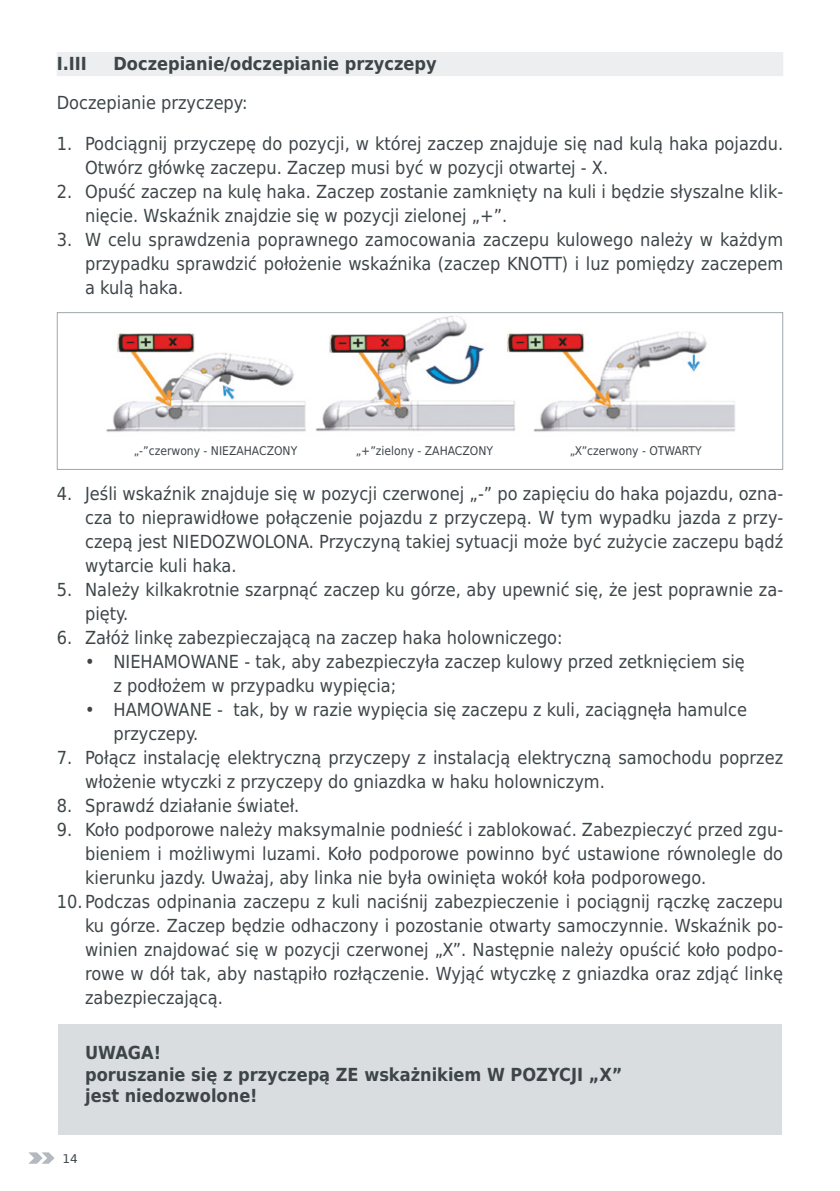
<style>
.page{position:relative;width:840px;height:1191px;background:#fff}
.page>*{position:absolute;margin:0;border:0;box-sizing:border-box;transform-origin:0 0}
.t1{font:18px/24px "DejaVu Sans Condensed";color:#3d4548}
.t2{font:700 18px/21.6px "DejaVu Sans Condensed";color:#3d4548}
.t3{font:12px "DejaVu Sans Condensed";color:#3d4548}
.t4{font:12px "DejaVu Sans";color:#3d4548}
</style>
<div class="page">
<svg style="left:28px;top:1152px;width:26px;height:11px"></svg>
<div style="left:58px;top:1024px;width:723px;height:110px;background:#d9dddf"></div>
<div style="left:57px;top:52px;width:725px;height:24px;background:#eceeef"></div>
<img style="left:106px;top:315px;width:629px;height:117px">
<div style="left:57px;top:312px;width:725px;height:158px;border:1px solid #9fa7ac"></div>
<p class="t2" style="left:57px;top:53px;width:32px">I.III</p>
<p class="t2" style="left:113px;top:53px;width:324px">Doczepianie/odczepianie przyczepy</p>
<p class="t1" style="left:57px;top:90px;width:192px">Doczepianie przyczepy:</p>
<p class="t1" style="left:85px;top:131px;width:699px;text-indent:-28px">1. Podciągnij przyczepę do pozycji, w której zaczep znajduje się nad kulą haka pojazdu.<br>Otwórz główkę zaczepu. Zaczep musi być w pozycji otwartej - X.</p>
<p class="t1" style="left:85px;top:179px;width:699px;text-indent:-28px">2. Opuść zaczep na kulę haka. Zaczep zostanie zamknięty na kuli i będzie słyszalne klik&shy;nięcie. Wskaźnik znajdzie się w pozycji zielonej „+”.</p>
<p class="t1" style="left:85px;top:227px;width:699px;text-align:justify;text-indent:-28px">3. W celu sprawdzenia poprawnego zamocowania zaczepu kulowego należy w każdym przypadku sprawdzić położenie wskaźnika (zaczep KNOTT) i luz pomiędzy zaczepem a kulą haka.</p>
<p class="t3" style="left:134px;top:440px;width:165px">„-”czerwony - NIEZAHACZONY</p>
<p class="t3" style="left:355px;top:440px;width:139px">„+”zielony - ZAHACZONY</p>
<p class="t3" style="left:569px;top:440px;width:133px">„X”czerwony - OTWARTY</p>
<p class="t1" style="left:85px;top:480px;width:699px;text-align:justify;text-indent:-28px">4. Jeśli wskaźnik znajduje się w pozycji czerwonej „-” po zapięciu do haka pojazdu, ozna&shy;cza to nieprawidłowe połączenie pojazdu z przyczepą. W tym wypadku jazda z przy&shy;czepą jest NIEDOZWOLONA. Przyczyną takiej sytuacji może być zużycie zaczepu bądź wytarcie kuli haka.</p>
<p class="t1" style="left:85px;top:576px;width:699px;text-indent:-28px">5. Należy kilkakrotnie szarpnąć zaczep ku górze, aby upewnić się, że jest poprawnie za&shy;pięty.</p>
<p class="t1" style="left:57px;top:624px;width:507px">6. Załóż linkę zabezpieczającą na zaczep haka holowniczego:</p>
<p class="t1" style="left:113px;top:648px;width:632px;text-indent:-28px">• NIEHAMOWANE - tak, aby zabezpieczyła zaczep kulowy przed zetknięciem się z podłożem w przypadku wypięcia;</p>
<p class="t1" style="left:113px;top:696px;width:634px;text-indent:-28px">• HAMOWANE - tak, by w razie wypięcia się zaczepu z kuli, zaciągnęła hamulce przyczepy.</p>
<p class="t1" style="left:85px;top:744px;width:699px;text-indent:-28px">7. Połącz instalację elektryczną przyczepy z instalacją elektryczną samochodu poprzez włożenie wtyczki z przyczepy do gniazdka w haku holowniczym.</p>
<p class="t1" style="left:57px;top:792px;width:244px">8. Sprawdź działanie świateł.</p>
<p class="t1" style="left:85px;top:816px;width:699px;text-align:justify;text-indent:-28px">9. Koło podporowe należy maksymalnie podnieść i zablokować. Zabezpieczyć przed zgu&shy;bieniem i możliwymi luzami. Koło podporowe powinno być ustawione równolegle do kierunku jazdy. Uważaj, aby linka nie była owinięta wokół koła podporowego.</p>
<p class="t1" style="left:85px;top:888px;width:699px;text-align:justify;text-indent:-28px">10. Podczas odpinania zaczepu z kuli naciśnij zabezpieczenie i pociągnij rączkę zaczepu ku górze. Zaczep będzie odhaczony i pozostanie otwarty samoczynnie. Wskaźnik po&shy;winien znajdować się w pozycji czerwonej „X”. Następnie należy opuścić koło podpo&shy;rowe w dół tak, aby nastąpiło rozłączenie. Wyjąć wtyczkę z gniazdka oraz zdjąć linkę zabezpieczającą.</p>
<p class="t2" style="left:85px;top:1041px;width:538px">UWAGA!<br>poruszanie się z przyczepą ZE wskażnikiem W POZYCJI „X” jest niedozwolone!</p>
<p class="t4" style="left:62px;top:1147px;width:17px">14</p>
</div>
